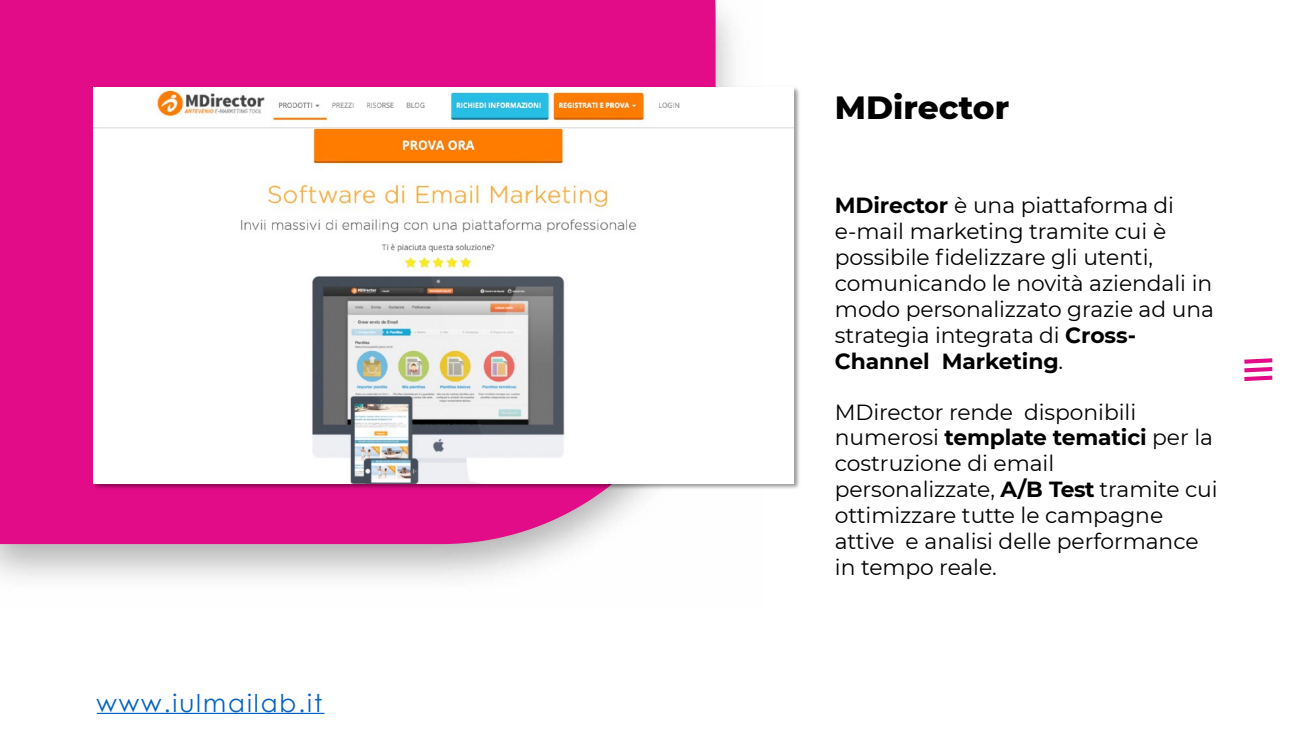
<style>
.page{position:relative;width:1304px;height:738px;background:#fff}
.page>*{position:absolute;margin:0;border:0;box-sizing:border-box;transform-origin:0 0}
.t1{font:800 32.8px "Montserrat";color:#000}
.t2{font:24.6px "Century Gothic";letter-spacing:.08em;color:#0563c1}
.t3{font:21.8px/26px "Montserrat";letter-spacing:-.005em;color:#000}
.s1{font-weight:700}
</style>
<div class="page">
<svg style="left:1244px;top:358px;width:29px;height:23px"></svg>
<img style="left:0;top:8px;width:733px;height:571px">
<div style="left:0;top:0;width:716px;height:543px;background:#e20b88"></div>
<img style="left:91px;top:85px;width:709px;height:406px">
<img style="left:94px;top:87px;width:700px;height:396px">
<hr style="left:97px;top:712px;width:227px;height:1px;background:#0563c1">
<p class="t2" style="left:96px;top:685px;width:227px">www.iulmailab.it</p>
<h1 class="t1" style="left:835px;top:83px;width:176px">MDirector</h1>
<p class="t3" style="left:835px;top:191px;width:381px"><span class="s1">MDirector</span> è una piattaforma di e-mail marketing tramite cui è possibile fidelizzare gli utenti, comunicando le novità aziendali in modo personalizzato grazie ad una strategia integrata di <span class="s1">Cross-<br>Channel Marketing</span>.</p>
<p class="t3" style="left:835px;top:397px;width:384px">MDirector rende disponibili numerosi <span class="s1">template tematici</span> per la costruzione di email personalizzate, <span class="s1">A/B Test</span> tramite cui ottimizzare tutte le campagne attive e analisi delle performance in tempo reale.</p>
</div>
